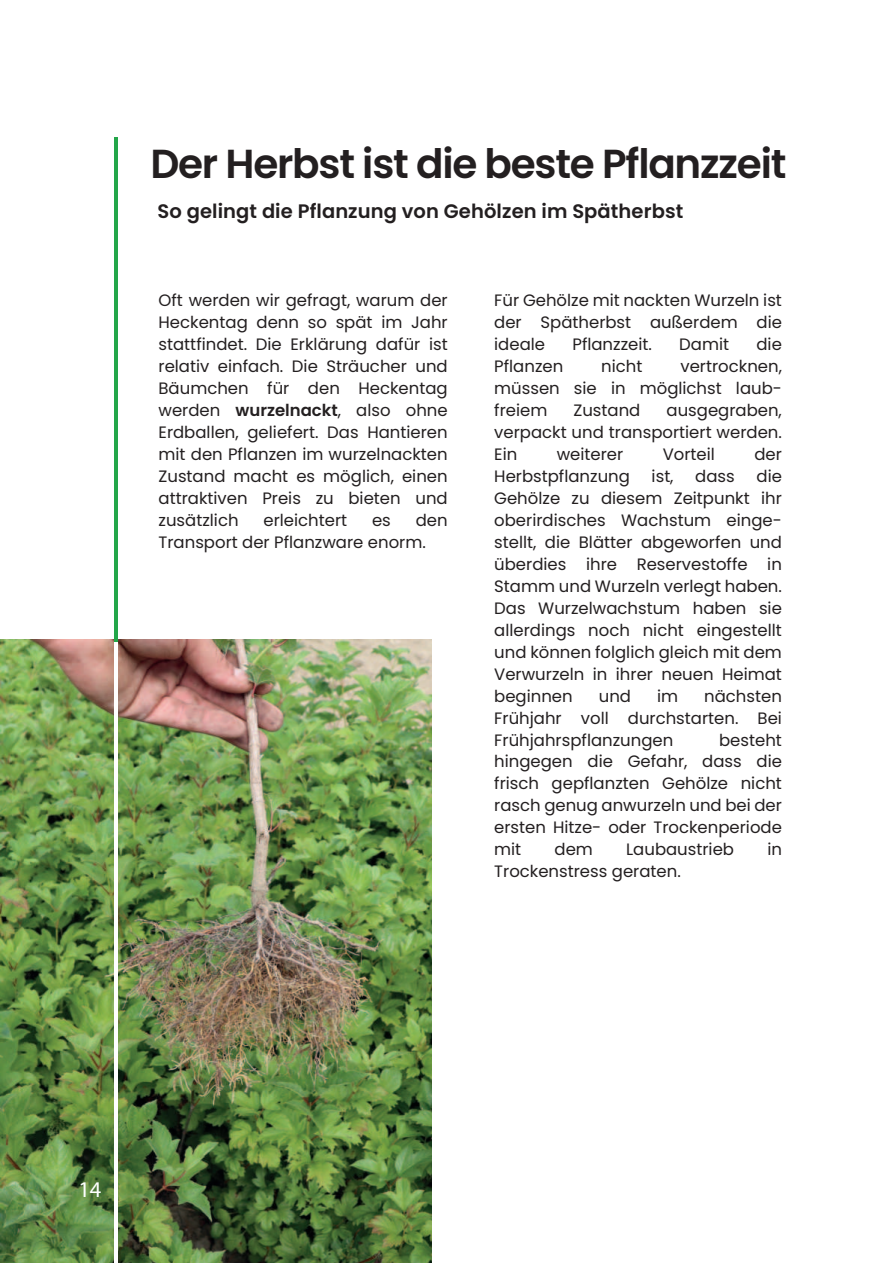
<style>
.page{position:relative;width:893px;height:1263px;background:#fff}
.page>*{position:absolute;margin:0;border:0;box-sizing:border-box;transform-origin:0 0}
.t1{font:600 40.5px "Poppins";letter-spacing:-.03em;color:#231f20}
.t2{font:22.5px "Myriad Pro";color:#fff}
.t3{font:600 19.5px "Poppins";letter-spacing:.005em;color:#231f20}
.t4{font:16.5px/22px "Poppins";color:#231f20;text-align:justify}
.s1{font-weight:600}
</style>
<div class="page">
<img style="left:1px;top:640px;width:430px;height:623px">
<hr style="left:114px;top:137px;width:4px;height:505px;background:#23a649">
<hr style="left:114px;top:642px;width:4px;height:621px;background:#fff">
<h1 class="t1" style="left:150px;top:146px;width:638px">Der Herbst ist die beste Pflanzzeit</h1>
<p class="t3" style="left:158px;top:202px;width:527px">So gelingt die Pflanzung von Gehˆlzen im Sp‰therbst</p>
<p class="t4" style="left:159px;top:289px;width:291px">Oft werden wir gefragt, warum der Heckentag denn so sp‰t im Jahr stattfindet. Die Erkl‰rung daf¸r ist relativ einfach. Die Str‰ucher und B‰umchen f¸r den Heckentag werden <span class="s1">wurzelnackt</span>, also ohne Erdballen, geliefert. Das Hantieren mit den Pflanzen im wurzelnackten Zustand macht es mˆglich, einen attraktiven Preis zu bieten und zus‰tzlich</p>
<p class="t4" style="left:263px;top:509px;width:85px">erleichtert</p>
<p class="t4" style="left:372px;top:509px;width:20px">es</p>
<p class="t4" style="left:159px;top:509px;width:291px;text-indent:257px">den<br>Transport der Pflanzware enorm.</p>
<p class="t4" style="left:494px;top:289px;width:289px">F¸r Gehˆlze mit nackten Wurzeln ist der Sp‰therbst auflerdem die ideale</p>
<p class="t4" style="left:572px;top:333px;width:81px">Pflanzzeit.</p>
<p class="t4" style="left:679px;top:333px;width:51px">Damit</p>
<p class="t4" style="left:756px;top:333px;width:27px">die</p>
<p class="t4" style="left:494px;top:355px;width:71px">Pflanzen</p>
<p class="t4" style="left:601px;top:355px;width:43px">nicht</p>
<p class="t4" style="left:494px;top:355px;width:289px;text-indent:186px">vertrocknen, m¸ssen sie in mˆglichst laub&shy;freiem</p>
<p class="t4" style="left:494px;top:399px;width:289px;text-indent:172px">ausgegraben, verpackt und transportiert werden.<br>Ein</p>
<p class="t4" style="left:573px;top:399px;width:68px">Zustand</p>
<p class="t4" style="left:557px;top:443px;width:68px">weiterer</p>
<p class="t4" style="left:663px;top:443px;width:54px">Vorteil</p>
<p class="t4" style="left:754px;top:443px;width:29px">der</p>
<p class="t4" style="left:494px;top:465px;width:137px">Herbstpflanzung</p>
<p class="t4" style="left:652px;top:465px;width:23px">ist,</p>
<p class="t4" style="left:695px;top:465px;width:41px">dass</p>
<p class="t4" style="left:494px;top:465px;width:289px;text-indent:262px">die Gehˆlze zu diesem Zeitpunkt ihr oberirdisches Wachstum einge&shy;stellt, die Bl‰tter abgeworfen und ¸berdies ihre Reservestoffe in Stamm und Wurzeln verlegt haben.<br>Das Wurzelwachstum haben sie allerdings noch nicht eingestellt und kˆnnen folglich gleich mit dem Verwurzeln in ihrer neuen Heimat beginnen</p>
<p class="t4" style="left:599px;top:685px;width:34px">und</p>
<p class="t4" style="left:657px;top:685px;width:23px">im</p>
<p class="t4" style="left:494px;top:685px;width:289px;text-indent:210px">n‰chsten Fr¸hjahr voll durchstarten. Bei Fr¸hjahrspflanzungen</p>
<p class="t4" style="left:494px;top:729px;width:289px;text-indent:225px">besteht hingegen die Gefahr, dass die frisch gepflanzten Gehˆlze nicht rasch genug anwurzeln und bei der ersten Hitze- oder Trockenperiode mit</p>
<p class="t4" style="left:555px;top:839px;width:40px">dem</p>
<p class="t4" style="left:626px;top:839px;width:109px">Laubaustrieb</p>
<p class="t4" style="left:767px;top:839px;width:16px">in</p>
<p class="t4" style="left:494px;top:861px;width:188px">Trockenstress geraten.</p>
<h2 class="t2" style="left:78px;top:1176px;width:25px">14</h2>
</div>
